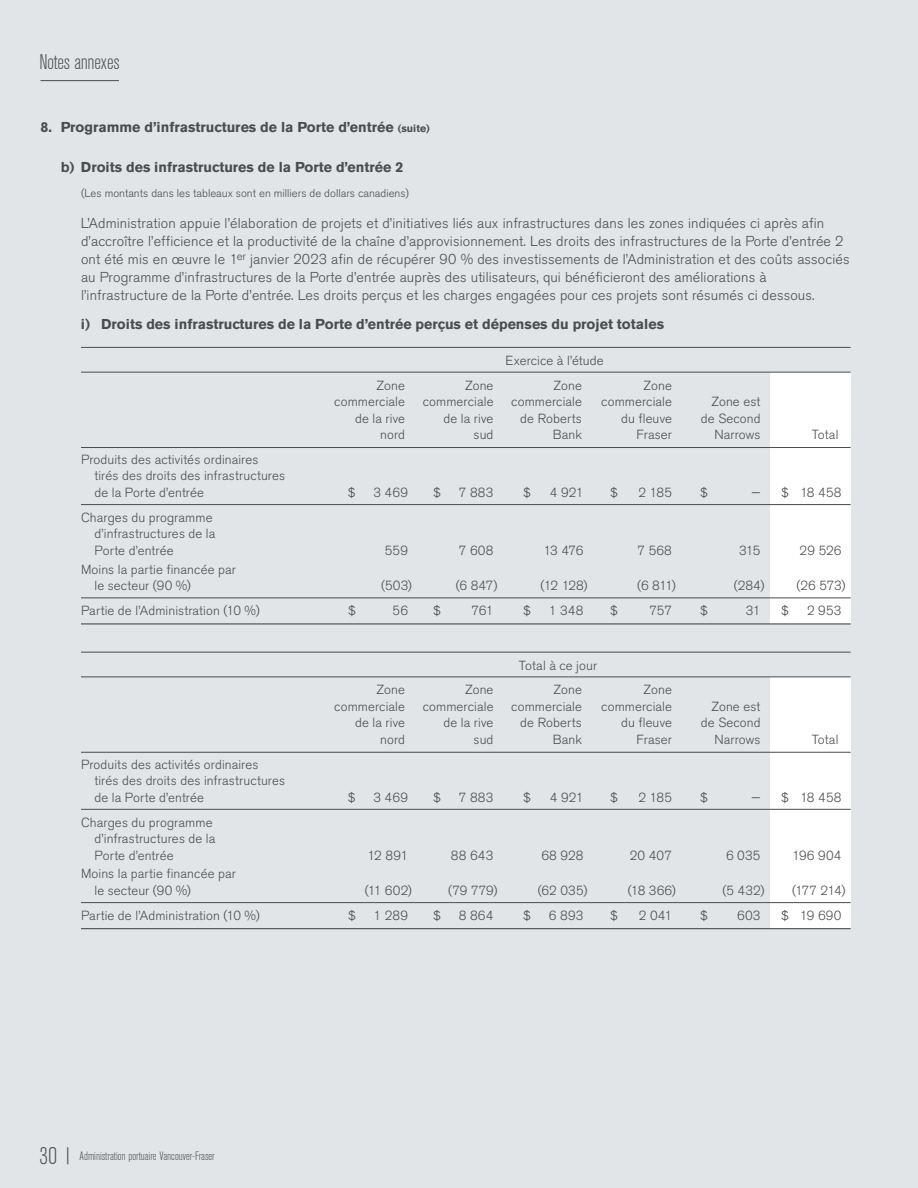
<style>
.page{position:relative;width:918px;height:1188px;background:#e1e5e8}
.page>*{position:absolute;margin:0;border:0;box-sizing:border-box;transform-origin:0 0}
.t1{font:300 condensed 21px "Akzidenz Grotesk BE";letter-spacing:-.01em;color:#4b4c4d}
.t2{font:300 14.25px/18px "Akzidenz Grotesk BE";letter-spacing:.01em;color:#4b4c4d}
.t3{font:700 14.25px "Akzidenz Grotesk BE";color:#4b4c4d}
.t4{font:300 13.2px/16.5px "Akzidenz Grotesk BE";letter-spacing:.01em;color:#4b4c4d}
.t5{font:300 condensed 12px "Akzidenz Grotesk BE";color:#4b4c4d}
.t6{font:300 11.25px "Akzidenz Grotesk BE";color:#4b4c4d}
.s1{font-size:10.5px}
.s2{font-size:24px}
.s3{font-size:17.1px}
</style>
<div class="page">
<hr style="left:41px;top:80px;width:78px;height:1px;background:#4b4c4d">
<div style="left:770px;top:372px;width:81px;height:252px;background:#fff"></div>
<div style="left:770px;top:677px;width:81px;height:252px;background:#fff"></div>
<hr style="left:81px;top:347px;width:770px;height:1px;background:#4b4c4d">
<hr style="left:81px;top:372px;width:770px;height:1px;background:#4b4c4d">
<hr style="left:81px;top:447px;width:770px;height:1px;background:#4b4c4d">
<hr style="left:81px;top:504px;width:770px;height:1px;background:#4b4c4d">
<hr style="left:81px;top:598px;width:770px;height:1px;background:#4b4c4d">
<hr style="left:81px;top:623px;width:770px;height:1px;background:#4b4c4d">
<hr style="left:81px;top:652px;width:770px;height:1px;background:#4b4c4d">
<hr style="left:81px;top:677px;width:770px;height:1px;background:#4b4c4d">
<hr style="left:81px;top:752px;width:770px;height:1px;background:#4b4c4d">
<hr style="left:81px;top:809px;width:770px;height:1px;background:#4b4c4d">
<hr style="left:81px;top:902px;width:770px;height:1px;background:#4b4c4d">
<hr style="left:81px;top:928px;width:770px;height:1px;background:#4b4c4d">
<h1 class="t1" style="left:39px;top:50px;width:82px">Notes annexes</h1>
<p class="t3" style="left:40px;top:118px;width:391px">8. Programme d’infrastructures de la Porte d’entrée <span class="s1">(suite)</span></p>
<p class="t3" style="left:61px;top:159px;width:344px">b) Droits des infrastructures de la Porte d’entrée 2</p>
<p class="t6" style="left:81px;top:186px;width:330px">(Les montants dans les tableaux sont en milliers de dollars canadiens)</p>
<p class="t2" style="left:81px;top:214px;width:770px">L’Administration appuie l’élaboration de projets et d’initiatives liés aux infrastructures dans les zones indiquées ci après afin d’accroître l’efficience et la productivité de la chaîne d’approvisionnement. Les droits des infrastructures de la Porte d’entrée 2 ont été mis en œuvre le 1<sup>er</sup> janvier 2023 afin de récupérer 90 % des investissements de l’Administration et des coûts associés au Programme d’infrastructures de la Porte d’entrée auprès des utilisateurs, qui bénéficieront des améliorations à l’infrastructure de la Porte d’entrée. Les droits perçus et les charges engagées pour ces projets sont résumés ci dessous.</p>
<p class="t3" style="left:81px;top:316px;width:585px">i) Droits des infrastructures de la Porte d’entrée perçus et dépenses du projet totales</p>
<p class="t4" style="left:505px;top:352px;width:100px">Exercice à l’étude</p>
<p class="t4" style="left:377px;top:377px;width:30px">Zone</p>
<p class="t4" style="left:465px;top:377px;width:30px">Zone</p>
<p class="t4" style="left:554px;top:377px;width:30px">Zone</p>
<p class="t4" style="left:644px;top:377px;width:30px">Zone</p>
<p class="t4" style="left:334px;top:394px;width:72px">commerciale</p>
<p class="t4" style="left:423px;top:394px;width:72px">commerciale</p>
<p class="t4" style="left:511px;top:394px;width:72px">commerciale</p>
<p class="t4" style="left:601px;top:394px;width:72px">commerciale</p>
<p class="t4" style="left:711px;top:394px;width:51px">Zone est</p>
<p class="t4" style="left:355px;top:410px;width:51px">de la rive</p>
<p class="t4" style="left:444px;top:410px;width:51px">de la rive</p>
<p class="t4" style="left:520px;top:410px;width:63px">de Roberts</p>
<p class="t4" style="left:621px;top:410px;width:52px">du fleuve</p>
<p class="t4" style="left:701px;top:410px;width:61px">de Second</p>
<p class="t4" style="left:380px;top:427px;width:26px">nord</p>
<p class="t4" style="left:474px;top:427px;width:21px">sud</p>
<p class="t4" style="left:553px;top:427px;width:31px">Bank</p>
<p class="t4" style="left:636px;top:427px;width:37px">Fraser</p>
<p class="t4" style="left:714px;top:427px;width:48px">Narrows</p>
<p class="t4" style="left:812px;top:427px;width:28px">Total</p>
<p class="t4" style="left:94px;top:451px;width:192px;text-indent:-14px">Produits des activités ordinaires tirés des droits des infrastructures de la Porte d’entrée</p>
<p class="t4" style="left:348px;top:484px;width:9px">$</p>
<p class="t4" style="left:373px;top:484px;width:36px">3 469</p>
<p class="t4" style="left:433px;top:484px;width:9px">$</p>
<p class="t4" style="left:459px;top:484px;width:36px">7 883</p>
<p class="t4" style="left:523px;top:484px;width:9px">$</p>
<p class="t4" style="left:550px;top:484px;width:35px">4 921</p>
<p class="t4" style="left:610px;top:484px;width:9px">$</p>
<p class="t4" style="left:638px;top:484px;width:35px">2 185</p>
<p class="t4" style="left:700px;top:484px;width:9px">$</p>
<p class="t4" style="left:751px;top:484px;width:92px">— $ 18 458</p>
<p class="t4" style="left:94px;top:509px;width:122px;text-indent:-14px">Charges du programme d’infrastructures de la<br>Porte d’entrée</p>
<p class="t4" style="left:94px;top:561px;width:143px;text-indent:-14px">Moins la partie financée par le secteur (90 %)</p>
<p class="t4" style="left:385px;top:542px;width:25px">559</p>
<p class="t4" style="left:459px;top:542px;width:36px">7 608</p>
<p class="t4" style="left:543px;top:542px;width:42px">13 476</p>
<p class="t4" style="left:637px;top:542px;width:36px">7 568</p>
<p class="t4" style="left:739px;top:542px;width:23px">315</p>
<p class="t4" style="left:800px;top:542px;width:43px">29 526</p>
<p class="t4" style="left:381px;top:578px;width:32px">(503)</p>
<p class="t4" style="left:456px;top:578px;width:43px">(6 847)</p>
<p class="t4" style="left:541px;top:578px;width:48px">(12 128)</p>
<p class="t4" style="left:637px;top:578px;width:40px">(6 811)</p>
<p class="t4" style="left:734px;top:578px;width:32px">(284)</p>
<p class="t4" style="left:796px;top:578px;width:51px">(26 573)</p>
<p class="t4" style="left:81px;top:603px;width:180px">Partie de l’Administration (10 %)</p>
<p class="t4" style="left:348px;top:603px;width:9px">$</p>
<p class="t4" style="left:393px;top:603px;width:17px">56</p>
<p class="t4" style="left:433px;top:603px;width:9px">$</p>
<p class="t4" style="left:471px;top:603px;width:23px">761</p>
<p class="t4" style="left:523px;top:603px;width:9px">$</p>
<p class="t4" style="left:549px;top:603px;width:36px">1 348</p>
<p class="t4" style="left:610px;top:603px;width:9px">$</p>
<p class="t4" style="left:650px;top:603px;width:24px">757</p>
<p class="t4" style="left:700px;top:603px;width:9px">$</p>
<p class="t4" style="left:746px;top:603px;width:16px">31</p>
<p class="t4" style="left:781px;top:603px;width:9px">$</p>
<p class="t4" style="left:807px;top:603px;width:36px">2 953</p>
<p class="t4" style="left:519px;top:657px;width:80px">Total à ce jour</p>
<p class="t4" style="left:94px;top:756px;width:192px;text-indent:-14px">Produits des activités ordinaires tirés des droits des infrastructures de la Porte d’entrée</p>
<p class="t4" style="left:94px;top:814px;width:122px;text-indent:-14px">Charges du programme d’infrastructures de la<br>Porte d’entrée</p>
<p class="t4" style="left:94px;top:866px;width:143px;text-indent:-14px">Moins la partie financée par le secteur (90 %)</p>
<p class="t4" style="left:377px;top:682px;width:30px">Zone</p>
<p class="t4" style="left:465px;top:682px;width:30px">Zone</p>
<p class="t4" style="left:554px;top:682px;width:30px">Zone</p>
<p class="t4" style="left:644px;top:682px;width:30px">Zone</p>
<p class="t4" style="left:334px;top:698px;width:72px">commerciale</p>
<p class="t4" style="left:423px;top:698px;width:72px">commerciale</p>
<p class="t4" style="left:511px;top:698px;width:72px">commerciale</p>
<p class="t4" style="left:601px;top:698px;width:72px">commerciale</p>
<p class="t4" style="left:711px;top:698px;width:51px">Zone est</p>
<p class="t4" style="left:355px;top:715px;width:51px">de la rive</p>
<p class="t4" style="left:444px;top:715px;width:51px">de la rive</p>
<p class="t4" style="left:520px;top:715px;width:63px">de Roberts</p>
<p class="t4" style="left:621px;top:715px;width:52px">du fleuve</p>
<p class="t4" style="left:701px;top:715px;width:61px">de Second</p>
<p class="t4" style="left:380px;top:731px;width:26px">nord</p>
<p class="t4" style="left:474px;top:731px;width:21px">sud</p>
<p class="t4" style="left:553px;top:731px;width:31px">Bank</p>
<p class="t4" style="left:636px;top:731px;width:37px">Fraser</p>
<p class="t4" style="left:714px;top:731px;width:48px">Narrows</p>
<p class="t4" style="left:812px;top:731px;width:28px">Total</p>
<p class="t4" style="left:348px;top:789px;width:9px">$</p>
<p class="t4" style="left:373px;top:789px;width:36px">3 469</p>
<p class="t4" style="left:433px;top:789px;width:9px">$</p>
<p class="t4" style="left:459px;top:789px;width:36px">7 883</p>
<p class="t4" style="left:523px;top:789px;width:9px">$</p>
<p class="t4" style="left:550px;top:789px;width:35px">4 921</p>
<p class="t4" style="left:610px;top:789px;width:9px">$</p>
<p class="t4" style="left:638px;top:789px;width:35px">2 185</p>
<p class="t4" style="left:700px;top:789px;width:9px">$</p>
<p class="t4" style="left:751px;top:789px;width:92px">— $ 18 458</p>
<p class="t4" style="left:367px;top:847px;width:42px">12 891</p>
<p class="t4" style="left:451px;top:847px;width:44px">88 643</p>
<p class="t4" style="left:541px;top:847px;width:44px">68 928</p>
<p class="t4" style="left:630px;top:847px;width:44px">20 407</p>
<p class="t4" style="left:726px;top:847px;width:36px">6 035</p>
<p class="t4" style="left:792px;top:847px;width:51px">196 904</p>
<p class="t4" style="left:365px;top:882px;width:49px">(11 602)</p>
<p class="t4" style="left:448px;top:882px;width:51px">(79 779)</p>
<p class="t4" style="left:538px;top:882px;width:51px">(62 035)</p>
<p class="t4" style="left:628px;top:882px;width:50px">(18 366)</p>
<p class="t4" style="left:722px;top:882px;width:44px">(5 432)</p>
<p class="t4" style="left:792px;top:882px;width:55px">(177 214)</p>
<p class="t4" style="left:81px;top:907px;width:180px">Partie de l’Administration (10 %)</p>
<p class="t4" style="left:348px;top:907px;width:9px">$</p>
<p class="t4" style="left:374px;top:907px;width:36px">1 289</p>
<p class="t4" style="left:433px;top:907px;width:9px">$</p>
<p class="t4" style="left:459px;top:907px;width:36px">8 864</p>
<p class="t4" style="left:523px;top:907px;width:9px">$</p>
<p class="t4" style="left:549px;top:907px;width:36px">6 893</p>
<p class="t4" style="left:610px;top:907px;width:9px">$</p>
<p class="t4" style="left:639px;top:907px;width:35px">2 041</p>
<p class="t4" style="left:700px;top:907px;width:9px">$</p>
<p class="t4" style="left:737px;top:907px;width:25px">603</p>
<p class="t4" style="left:781px;top:907px;width:62px">$ 19 690</p>
<p class="t5" style="left:39px;top:1149px;width:177px"><span class="s2">30</span> <span class="s3">|</span> Administration portuaire Vancouver-Fraser</p>
</div>
